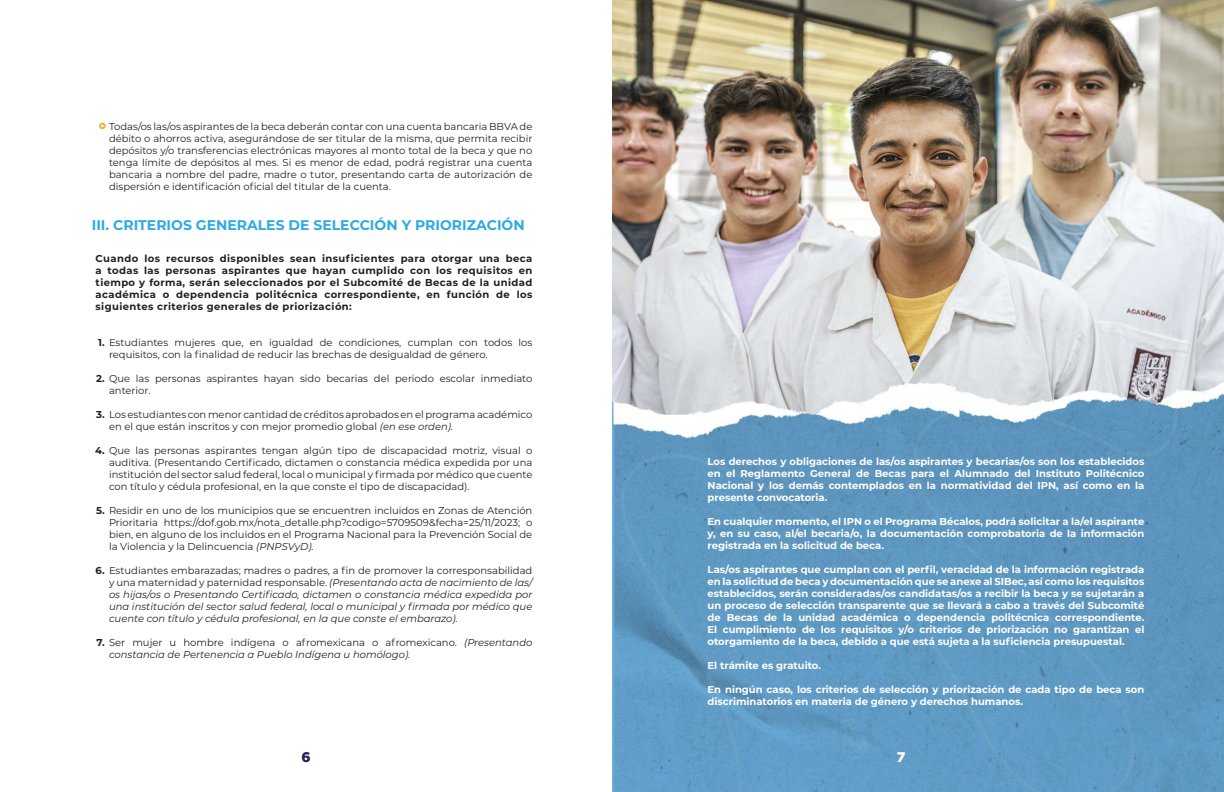
<style>
.page{position:relative;width:1224px;height:792px;background:#fff}
.page>*{position:absolute;margin:0;border:0;box-sizing:border-box;transform-origin:0 0}
.t1{font:700 14px "Montserrat";color:#2daae2}
.t2{font:900 14px "Gotham";color:#21265a}
.t3{font:900 14px "Gotham";color:#fff}
.t4{font:10px/12px "Montserrat";color:#231f20;text-align:justify}
.t5{font:700 10px/12px "Montserrat";color:#fff;text-align:justify}
.t6{font:italic 10px/12px "Montserrat";color:#231f20;text-align:justify}
.t7{font:700 10px/12px "Montserrat";letter-spacing:.04em;color:#231f20;text-align:justify}
.s1{font-weight:700}
.s2{font-style:italic}
.s3{font-weight:700;font-style:normal}
.s4{font-style:normal}
</style>
<div class="page">
<img style="left:612px;top:0;width:612px;height:792px">
<div style="left:99px;top:123px;width:7px;height:6px;border:2px solid #eeb440;border-radius:50%"></div>
<p class="t4" style="left:109px;top:120px;width:425px">Todas/os las/os aspirantes de la beca deberán contar con una cuenta bancaria BBVA de débito o ahorros activa, asegurándose de ser titular de la misma, que permita recibir depósitos y/o transferencias electrónicas mayores al monto total de la beca y que no tenga límite de depósitos al mes. Si es menor de edad, podrá registrar una cuenta bancaria a nombre del padre, madre o tutor, presentando carta de autorización de dispersión e identificación oficial del titular de la cuenta.</p>
<h1 class="t1" style="left:92px;top:214px;width:434px">III. CRITERIOS GENERALES DE SELECCIÓN Y PRIORIZACIÓN</h1>
<p class="t7" style="left:96px;top:252px;width:438px">Cuando los recursos disponibles sean insuficientes para otorgar una beca a todas las personas aspirantes que hayan cumplido con los requisitos en tiempo y forma, serán seleccionados por el Subcomité de Becas de la unidad académica o dependencia politécnica correspondiente, en función de los siguientes criterios generales de priorización:</p>
<p class="t4" style="left:109px;top:336px;width:425px;text-indent:-11px"><span class="s1">1.</span> Estudiantes mujeres que, en igualdad de condiciones, cumplan con todos los requisitos, con la finalidad de reducir las brechas de desigualdad de género.</p>
<p class="t4" style="left:109px;top:372px;width:425px;text-indent:-13px"><span class="s1">2.</span> Que las personas aspirantes hayan sido becarias del periodo escolar inmediato anterior.</p>
<p class="t4" style="left:109px;top:408px;width:425px;text-indent:-13px"><span class="s1">3.</span> Los estudiantes con menor cantidad de créditos aprobados en el programa académico en el que están inscritos y con mejor promedio global <span class="s2">(en ese orden).</span></p>
<p class="t4" style="left:109px;top:444px;width:425px;text-indent:-14px"><span class="s1">4.</span> Que las personas aspirantes tengan algún tipo de discapacidad motriz, visual o auditiva. (Presentando Certificado, dictamen o constancia médica expedida por una institución del sector salud federal, local o municipal y firmada por médico que cuente con título y cédula profesional, en la que conste el tipo de discapacidad).</p>
<p class="t4" style="left:109px;top:504px;width:425px;text-indent:-13px"><span class="s1">5.</span> Residir en uno de los municipios que se encuentren incluidos en Zonas de Atención Prioritaria https://dof.gob.mx/nota_detalle.php?codigo=5709509&amp;fecha=25/11/2023; o bien, en alguno de los incluidos en el Programa Nacional para la Prevención Social de la Violencia y la Delincuencia <span class="s2">(PNPSVyD).</span></p>
<p class="t6" style="left:109px;top:564px;width:425px;text-indent:-13px"><span class="s3">6.</span> <span class="s4">Estudiantes embarazadas; madres o padres, a fin de promover la corresponsabilidad y una maternidad y paternidad responsable.</span> (Presentando acta de nacimiento de las/ os hijas/os o Presentando Certificado, dictamen o constancia médica expedida por una institución del sector salud federal, local o municipal y firmada por médico que cuente con título y cédula profesional, en la que conste el embarazo).</p>
<p class="t6" style="left:109px;top:636px;width:425px;text-indent:-13px"><span class="s3">7.</span> <span class="s4">Ser mujer u hombre indígena o afromexicana o afromexicano.</span> (Presentando constancia de Pertenencia a Pueblo Indígena u homólogo).</p>
<h1 class="t2" style="left:301px;top:749px;width:11px">6</h1>
<p class="t5" style="left:708px;top:455px;width:438px">Los derechos y obligaciones de las/os aspirantes y becarias/os son los establecidos en el Reglamento General de Becas para el Alumnado del Instituto Politécnico Nacional y los demás contemplados en la normatividad del IPN, así como en la presente convocatoria.</p>
<p class="t5" style="left:708px;top:515px;width:438px">En cualquier momento, el IPN o el Programa Bécalos, podrá solicitar a la/el aspirante y, en su caso, al/el becaria/o, la documentación comprobatoria de la información registrada en la solicitud de beca.</p>
<p class="t5" style="left:708px;top:563px;width:438px">Las/os aspirantes que cumplan con el perfil, veracidad de la información registrada en la solicitud de beca y documentación que se anexe al SIBec, así como los requisitos establecidos, serán consideradas/os candidatas/os a recibir la beca y se sujetarán a un proceso de selección transparente que se llevará a cabo a través del Subcomité de Becas de la unidad académica o dependencia politécnica correspondiente.<br>El cumplimiento de los requisitos y/o criterios de priorización no garantizan el otorgamiento de la beca, debido a que está sujeta a la suficiencia presupuestal.</p>
<p class="t5" style="left:708px;top:659px;width:115px">El trámite es gratuito.</p>
<p class="t5" style="left:708px;top:683px;width:438px">En ningún caso, los criterios de selección y priorización de cada tipo de beca son discriminatorios en materia de género y derechos humanos.</p>
<h1 class="t3" style="left:897px;top:749px;width:10px">7</h1>
</div>
